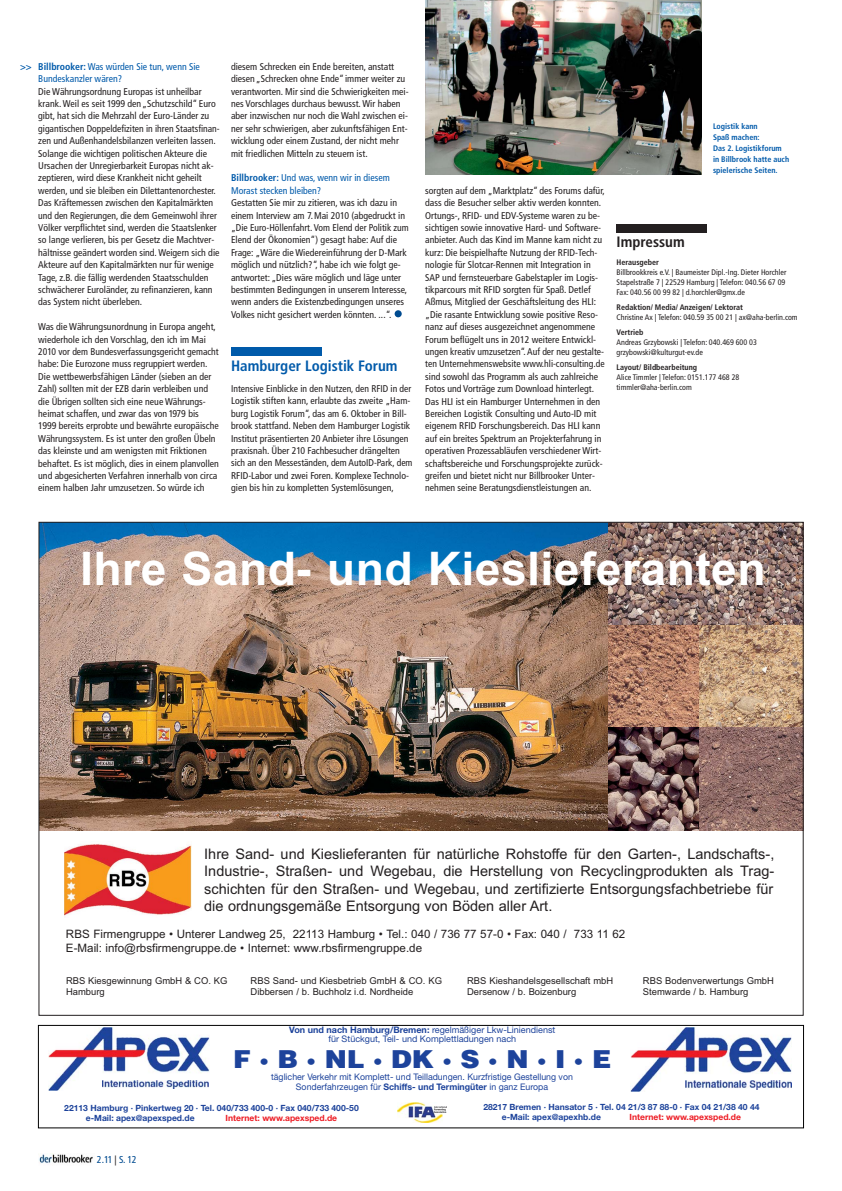
<style>
.page{position:relative;width:842px;height:1191px;background:#fff}
.page>*{position:absolute;margin:0;border:0;box-sizing:border-box;transform-origin:0 0}
.t1{font:46.4px "Arial Bold MT+FOZEPD";letter-spacing:.01em;color:#fff}
.t2{font:24.8px "Helvetica Black+FEJDZK";color:#1d439b;scale:1.07 1}
.t3{font:700 condensed 15px "Frutiger";color:#005aaa}
.t4{font:700 condensed 15px "Frutiger";color:#231f20}
.t5{font:14.5px/17.4px "Arial MT+KDNQLH";color:#231f20;text-align:justify}
.t6{font:11.6px/13.9px "Arial MT+KDNQLH";color:#231f20}
.t7{font:condensed 10px "Frutiger";color:#004b90}
.t8{font:condensed 9.8px/12.4px "Frutiger";color:#231f20}
.t9{font:condensed 9.8px/12.4px "Frutiger";color:#005aaa}
.t10{font:700 condensed 9.8px "Frutiger";color:#005aaa}
.t11{font:9.4px/11.3px "Arial MT+KDNQLH";color:#231f20}
.t12{font:9px/8.9px "Helvetica Neue Roman+KDNQLH";color:#1d439b;text-align:center}
.t13{font:8.6px/10.2px "Helvetica Neue Bold+FOZEPD";color:#1d439b}
.t14{font:8.6px "Helvetica Neue Bold+FOZEPD";color:#ed1c24}
.t15{font:condensed 8px/10px "Frutiger";color:#231f20}
.t16{font:700 condensed 8px/11px "Frutiger";color:#005aaa}
.t17{font:700 condensed 8px "Frutiger";color:#231f20}
.s1{font-weight:700}
.s2{font-weight:700;color:#fff}
.s3{font-family:"Helvetica Neue Bold+FOZEPD"}
.s4{color:#231f20}
</style>
<div class="page">
<div style="left:231px;top:348px;width:91px;height:8px;background:#005aaa"></div>
<svg style="left:37px;top:1024px;width:767px;height:105px;background:#c2c2c2"></svg>
<div style="left:38px;top:1025px;width:766px;height:103px;background:#fff"></div>
<img style="left:48px;top:1027px;width:161px;height:64px">
<img style="left:103px;top:1080px;width:106px;height:8px">
<img style="left:630px;top:1027px;width:161px;height:64px">
<img style="left:685px;top:1080px;width:106px;height:9px">
<img style="left:398px;top:1102px;width:44px;height:20px">
<svg style="left:434px;top:1106px;width:12px;height:6px"></svg>
<div style="left:38px;top:1025px;width:766px;height:103px;border:1px solid #000"></div>
<img style="left:38px;top:521px;width:766px;height:495px">
<img style="left:39px;top:1154px;width:54px;height:9px">
<img style="left:425px;top:0;width:277px;height:174px">
<div style="left:395px;top:310px;width:7px;height:7px;background:#004b90;border-radius:50%"></div>
<div style="left:617px;top:224px;width:90px;height:9px;background:#231f20"></div>
<p class="t9" style="left:38px;top:61px;width:163px"><span class="s1">Billbrooker:</span> Was würden Sie tun, wenn Sie<br>Bundeskanzler wären?</p>
<p class="t8" style="left:38px;top:86px;width:183px">Die Währungsordnung Europas ist unheilbar krank. Weil es seit 1999 den„Schutzschild“ Euro gibt, hat sich die Mehrzahl der Euro-Länder zu gigantischen Doppeldefiziten in ihren Staatsfi nan - zen und Außenhandelsbilanzen verleiten lassen.<br>Solange die wichtigen politischen Akteure die Ursachen der Unregierbarkeit Europas nicht ak - zeptieren, wird diese Krankheit nicht geheilt werden, und sie bleiben ein Dilettantenorchester.<br>Das Kräftemessen zwischen den Kapital märkten und den Regierungen, die dem Gemein wohl ihrer Völker verpflichtet sind, werden die Staatslenker so lange verlieren, bis per Gesetz die Machtver - hältnisse geändert worden sind. Weigern sich die Akteure auf den Kapitalmärk ten nur für wenige Tage, z.B. die fällig werden den Staatsschulden schwächerer Euroländer, zu refinanzieren, kann das System nicht überleben.</p>
<p class="t8" style="left:38px;top:321px;width:182px">Was die Währungsunordnung in Europa angeht, wiederhole ich den Vorschlag, den ich im Mai 2010 vor dem Bundesverfassungsgericht ge macht habe: Die Eurozone muss regruppiert werden.<br>Die wettbewerbsfähigen Länder (sieben an der Zahl) sollten mit der EZB darin verbleiben und die Übrigen sollten sich eine neue Währungs - heimat schaffen, und zwar das von 1979 bis 1999 bereits erprobte und bewährte europäische Währungs sys tem. Es ist unter den großen Übeln das kleins te und am wenigsten mit Friktionen behaf tet. Es ist möglich, dies in einem planvollen und abgesicherten Verfahren innerhalb von circa einem halben Jahr umzusetzen. So würde ich</p>
<p class="t10" style="left:20px;top:62px;width:13px">&gt;&gt;</p>
<p class="t8" style="left:231px;top:61px;width:179px">diesem Schrecken ein Ende bereiten, anstatt diesen„Schrecken ohne Ende“immer weiter zu ver antworten. Mir sind die Schwierigkeiten mei - nes Vorschlages durchaus bewusst. Wir haben aber inzwischen nur noch die Wahl zwischen ei - ner sehr schwierigen, aber zukunftsfähigen Ent - wick lung oder einem Zustand, der nicht mehr mit friedlichen Mitteln zu steuern ist.</p>
<p class="t9" style="left:231px;top:172px;width:160px"><span class="s1">Billbrooker:</span> Und was, wenn wir in diesem<br>Morast stecken bleiben?</p>
<p class="t8" style="left:231px;top:197px;width:179px">Gestatten Sie mir zu zitieren, was ich dazu in einem Interview am 7.Mai 2010 (abgedruckt in „Die Euro-Höllenfahrt. Vom Elend der Politik zum Elend der Ökonomien“) gesagt habe: Auf die Frage: „Wäre die Wiedereinführung der D-Mark möglich und nützlich?“, habe ich wie folgt ge - ant wortet: „Dies wäre möglich und läge unter bestimmten Bedingungen in unserem Interesse, wenn anders die Existenzbedingungen un seres Volkes nicht gesichert werden könnten. ...“.</p>
<h3 class="t3" style="left:231px;top:360px;width:168px">Hamburger Logistik Forum</h3>
<p class="t8" style="left:231px;top:383px;width:183px">Intensive Einblicke in den Nutzen, den RFID in der Logistik stiften kann, erlaubte das zweite „Ham - burg Logistik Forum“, das am 6. Oktober in Bill - brook stattfand. Neben dem Hamburger Lo gis tik Institut präsentierten 20 Anbieter ihre Lösungen praxisnah. Über 210 Fachbesucher drängelten sich an den Messeständen, dem AutoID-Park, dem RFID-Labor und zwei Foren. Komplexe Techno lo - gien bis hin zu kompletten Systemlösungen,</p>
<p class="t8" style="left:425px;top:185px;width:181px">sorgten auf dem „Marktplatz“ des Forums dafür, dass die Besucher selber aktiv werden konnten.<br>Ortungs-, RFID- und EDV-Systeme waren zu be - sichtigen sowie innovative Hard- und Software - anbieter. Auch das Kind im Manne kam nicht zu kurz: Die beispielhafte Nutzung der RFID-Tech - nologie für Slotcar-Rennen mit Integration in SAP und fernsteuerbare Gabelstapler im Logis - tik parcours mit RFID sorgten für Spaß. Detlef Aßmus, Mitglied der Geschäftsleitung des HLI: „Die rasante Entwicklung sowie positive Reso - nanz auf dieses ausge zeichnet angenommene Forum beflügelt uns in 2012 weitere Entwick l - ungen kreativ umzusetzen“. Auf der neu ge stal te&shy;ten Unternehmenswebsite www.hli-consulting.de sind sowohl das Programm als auch zahlreiche Fotos und Vorträge zum Download hinterlegt.<br>Das HLI ist ein Hamburger Unter neh men in den Bereichen Logistik Consulting und Auto-ID mit eigenem RFID Forschungsbereich. Das HLI kann auf ein breites Spektrum an Projekterfah rung in operativen Prozessabläufen verschiedener Wirt - schaftsbereiche und Forschungsprojekte zurück - greifen und bietet nicht nur Billbrooker Unter - nehmen seine Beratungsdienstleistungen an.</p>
<h3 class="t4" style="left:617px;top:236px;width:70px">Impressum</h3>
<p class="t16" style="left:713px;top:121px;width:78px">Logistik kann<br>Spaß machen:<br>Das 2. Logistik forum in Billbrook hatte auch spielerische Seiten.</p>
<p class="t17" style="left:617px;top:259px;width:44px">Herausgeber</p>
<p class="t15" style="left:617px;top:268px;width:171px">Billbrookkreis e.V. | Baumeister Dipl.-Ing. Dieter Horchler<br>Stapelstraße 7 | 22529 Hamburg | Telefon: 040.56 67 09<br>Fax: 040.56 00 99 82 | d.horchler@gmx.de</p>
<p class="t17" style="left:617px;top:304px;width:128px">Redaktion/ Media/ Anzeigen/ Lektorat</p>
<p class="t15" style="left:617px;top:313px;width:183px">Christine Ax | Telefon: 040.59 35 00 21 | ax@aha-berlin.com</p>
<p class="t17" style="left:617px;top:329px;width:28px">Vertrieb</p>
<p class="t15" style="left:617px;top:338px;width:142px">Andreas Grzybowski | Telefon: 040.469 600 03 grzybowski@kulturgut-ev.de</p>
<p class="t15" style="left:617px;top:363px;width:124px"><span class="s1">Layout/ Bildbearbeitung</span><span class="s2">/ Lektorat<br></span>Alice Timmler | Telefon: 0151.177 468 28 timmler@aha-berlin.com</p>
<h1 class="t1" style="left:80px;top:541px;width:687px">Ihre Sand- und Kieslieferanten</h1>
<p class="t5" style="left:204px;top:846px;width:572px">Ihre Sand- und Kieslieferanten für natürliche Rohstoffe für den Garten-, Landschafts-, Industrie-, Straßen- und Wegebau, die Herstellung von Recyclingprodukten als Trag&shy;schichten für den Straßen- und Wegebau, und zertifizierte Entsorgungsfachbetriebe für die ordnungsgemäße Entsorgung von Böden aller Art.</p>
<p class="t6" style="left:66px;top:928px;width:561px">RBS Firmengruppe • Unterer Landweg 25, 22113 Hamburg • Tel.: 040 / 736 77 57-0 • Fax: 040 / 733 11 62<br>E-Mail: info@rbsfirmengruppe.de • Internet: www.rbsfirmengruppe.de</p>
<p class="t11" style="left:66px;top:975px;width:163px">RBS Kiesgewinnung GmbH &amp; CO. KG<br>Hamburg</p>
<p class="t11" style="left:251px;top:975px;width:193px">RBS Sand- und Kiesbetrieb GmbH &amp; CO. KG<br>Dibbersen / b. Buchholz i.d. Nordheide</p>
<p class="t11" style="left:467px;top:975px;width:148px">RBS Kieshandelsgesellschaft mbH<br>Dersenow / b. Boizenburg</p>
<p class="t11" style="left:643px;top:975px;width:132px">RBS Bodenverwertungs GmbH<br>Stemwarde / b. Hamburg</p>
<p class="t12" style="left:289px;top:1026px;width:268px"><span class="s3">Von und nach Hamburg/Bremen:</span> regelmäßiger Lkw-Liniendienst für Stückgut, Teil- und Komplettladungen nach</p>
<h2 class="t2" style="left:233px;top:1042px;width:355px">F·B·NL·DK·S·N·I·E</h2>
<p class="t12" style="left:271px;top:1073px;width:303px;line-height:9.2px">täglicher Verkehr mit Komplett- und Teilladungen. Kurzfristige Gestellung von<br>Sonderfahrzeugen für <span class="s3">Schiffs- und Termingüter</span> in ganz Europa</p>
<p class="t13" style="left:86px;top:1103px;width:274px;text-indent:-22px">22113 Hamburg · Pinkertweg 20 · Tel. 040/733 400-0 · Fax 040/733 400-50 e-Mail: apex@apexsped.de</p>
<p class="t14" style="left:226px;top:1114px;width:113px">Internet: www.apexsped.de</p>
<p class="t7" style="left:97px;top:1155px;width:41px">2.11 <span class="s4">|</span> S. 12</p>
<p class="t13" style="left:502px;top:1102px;width:259px;text-indent:-18px">28217 Bremen · Hansator 5 · Tel. 04 21/3 87 88-0 · Fax 04 21/38 40 44 e-Mail: apex@apexhb.de</p>
<p class="t14" style="left:629px;top:1113px;width:113px">Internet: www.apexsped.de</p>
</div>
